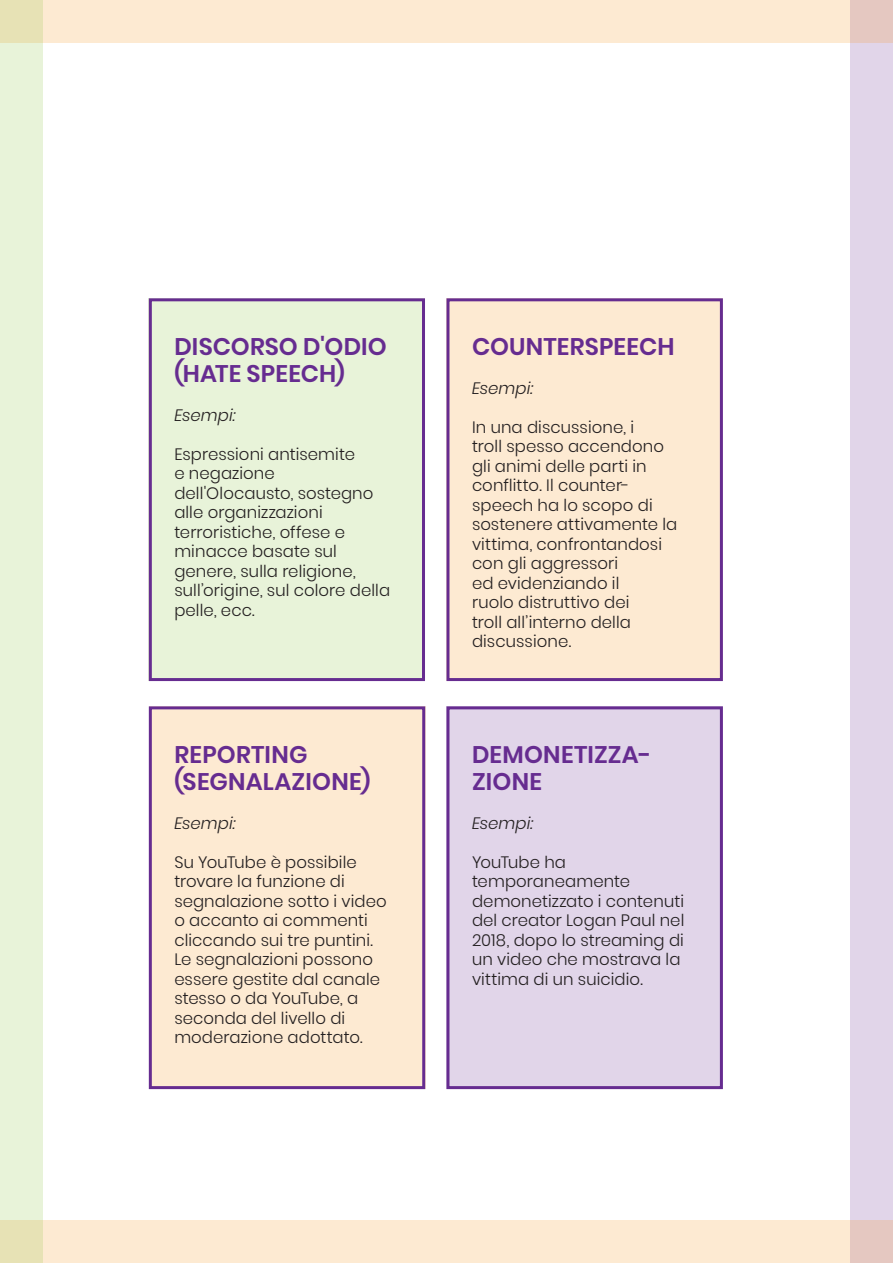
<style>
.page{position:relative;width:893px;height:1263px;background:#fff}
.page>*{position:absolute;margin:0;border:0;box-sizing:border-box;transform-origin:0 0}
.t1{font:600 24px/27px "Poppins";letter-spacing:.01em;color:#662c90}
.t2{font:300 16.5px/19.5px "Poppins";letter-spacing:.005em;color:#231f20}
.t3{font:italic 300 16.5px "Poppins";letter-spacing:.005em;color:#231f20}
</style>
<div class="page">
<div style="left:149px;top:298px;width:276px;height:383px;background:#e8f3d9"></div>
<div style="left:446px;top:298px;width:277px;height:383px;background:#fdead2"></div>
<div style="left:149px;top:706px;width:276px;height:383px;background:#fdead2"></div>
<div style="left:446px;top:706px;width:277px;height:383px;background:#e1d5e9"></div>
<div style="left:149px;top:298px;width:276px;height:383px;border:3px solid #662c90"></div>
<div style="left:446px;top:298px;width:277px;height:383px;border:3px solid #662c90"></div>
<div style="left:149px;top:706px;width:276px;height:383px;border:3px solid #662c90"></div>
<div style="left:446px;top:706px;width:277px;height:383px;border:3px solid #662c90"></div>
<div style="left:850px;top:0;width:43px;height:1263px;background:#e1d5e9"></div>
<div style="left:0;top:0;width:893px;height:43px;background:#fdead2"></div>
<div style="left:0;top:1220px;width:893px;height:43px;background:#fdead2"></div>
<div style="left:0;top:0;width:43px;height:1263px;background:#e8f3d9"></div>
<h1 class="t1" style="left:174px;top:333px;width:17px">DISCORSO</h1>
<h1 class="t1" style="left:303px;top:333px;width:38px">D'ODIO</h1>
<h1 class="t1" style="left:174px;top:360px;width:41px">(HATE</h1>
<h1 class="t1" style="left:247px;top:360px;width:30px">SPEECH</h1>
<h1 class="t1" style="left:335px;top:360px;width:11px">)</h1>
<p class="t3" style="left:174px;top:405px;width:63px">Esempi:</p>
<p class="t2" style="left:174px;top:444px;width:217px">Espressioni antisemite<br>e negazione dell'Olocausto, sostegno alle organizzazioni terroristiche, offese e minacce basate sul genere, sulla religione, sull’origine, sul colore della pelle, ecc.</p>
<h1 class="t1" style="left:174px;top:741px;width:15px">REPORTIN</h1>
<h1 class="t1" style="left:174px;top:741px;width:146px;text-indent:115px">G (SEGNALAZIONE</h1>
<h1 class="t1" style="left:361px;top:768px;width:11px">)</h1>
<p class="t3" style="left:174px;top:813px;width:63px">Esempi:</p>
<p class="t2" style="left:174px;top:852px;width:214px">Su YouTube è possibile trovare la funzione di segnalazione sotto i video o accanto ai commenti cliccando sui tre puntini.<br>Le segnalazioni possono essere gestite dal canale stesso o da YouTube, a seconda del livello di moderazione adottato.</p>
<h1 class="t1" style="left:472px;top:333px;width:35px">COUNTERSPEECH</h1>
<p class="t3" style="left:472px;top:378px;width:63px">Esempi:</p>
<p class="t2" style="left:472px;top:417px;width:207px">In una discussione, i<br>troll spesso accendono gli animi delle parti in conflitto. Il counter&shy;speech ha lo scopo di sostenere attivamente la vittima, confrontandosi con gli aggressori<br>ed evidenziando il<br>ruolo distruttivo dei<br>troll all’interno della discussione.</p>
<h1 class="t1" style="left:472px;top:741px;width:67px">DEMONETI</h1>
<h1 class="t1" style="left:594px;top:741px;width:59px">ZZA-</h1>
<h1 class="t1" style="left:472px;top:768px;width:15px">ZIONE</h1>
<p class="t3" style="left:472px;top:813px;width:63px">Esempi:</p>
<p class="t2" style="left:472px;top:852px;width:214px">YouTube ha temporaneamente demonetizzato i contenuti del creator Logan Paul nel<br>2018, dopo lo streaming di un video che mostrava la vittima di un suicidio.</p>
</div>
